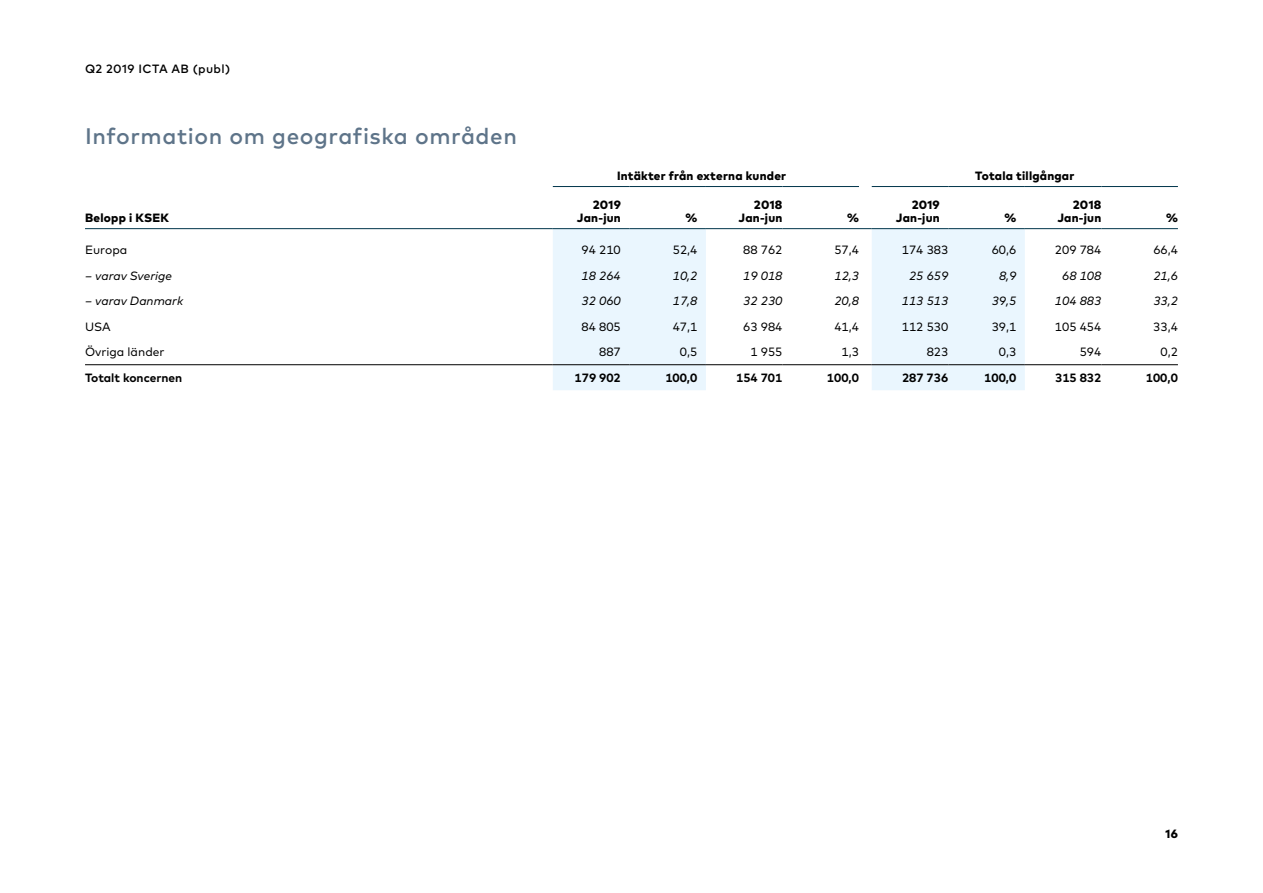
<style>
.page{position:relative;width:1263px;height:893px;background:#fff}
.page>*{position:absolute;margin:0;border:0;box-sizing:border-box;transform-origin:0 0}
.t1{font:500 22.5px "Mark Pro";letter-spacing:.025em;color:#5e7489}
.t2{font:12px "Mark Pro";color:#000}
.t3{font:800 12px/13.5px "Mark Pro";letter-spacing:.02em;color:#000;text-align:right}
.t4{font:italic 12px "Mark Pro";color:#000}
.t5{font:700 12px "Mark Pro";color:#000}
.t6{font:500 12px "Mark Pro";letter-spacing:.03em;color:#000}
</style>
<div class="page">
<svg style="left:553px;top:229px;width:472px;height:161px;fill:#eaf6fe"></svg>
<hr style="left:85px;top:364px;width:468px;height:1px;background:#000">
<hr style="left:553px;top:364px;width:76px;height:1px;background:#000">
<hr style="left:629px;top:364px;width:77px;height:1px;background:#000">
<hr style="left:706px;top:364px;width:76px;height:1px;background:#000">
<hr style="left:782px;top:364px;width:77px;height:1px;background:#000">
<svg style="left:859px;top:364px;width:13px;height:1px"></svg>
<hr style="left:872px;top:364px;width:76px;height:1px;background:#000">
<hr style="left:948px;top:364px;width:77px;height:1px;background:#000">
<hr style="left:1025px;top:364px;width:76px;height:1px;background:#000">
<hr style="left:1101px;top:364px;width:77px;height:1px;background:#000">
<hr style="left:85px;top:228px;width:468px;height:1px;background:#00354b">
<hr style="left:553px;top:228px;width:76px;height:1px;background:#00354b">
<hr style="left:629px;top:228px;width:77px;height:1px;background:#00354b">
<hr style="left:706px;top:228px;width:76px;height:1px;background:#00354b">
<hr style="left:782px;top:228px;width:77px;height:1px;background:#00354b">
<svg style="left:859px;top:228px;width:13px;height:1px"></svg>
<hr style="left:872px;top:228px;width:76px;height:1px;background:#00354b">
<hr style="left:948px;top:228px;width:77px;height:1px;background:#00354b">
<hr style="left:1025px;top:228px;width:76px;height:1px;background:#00354b">
<hr style="left:1101px;top:228px;width:77px;height:1px;background:#00354b">
<hr style="left:553px;top:186px;width:76px;height:1px;background:#00354b">
<hr style="left:629px;top:186px;width:77px;height:1px;background:#00354b">
<hr style="left:706px;top:186px;width:76px;height:1px;background:#00354b">
<hr style="left:782px;top:186px;width:77px;height:1px;background:#00354b">
<hr style="left:872px;top:186px;width:76px;height:1px;background:#00354b">
<hr style="left:948px;top:186px;width:77px;height:1px;background:#00354b">
<hr style="left:1025px;top:186px;width:76px;height:1px;background:#00354b">
<hr style="left:1101px;top:186px;width:77px;height:1px;background:#00354b">
<p class="t6" style="left:85px;top:60px;width:147px">Q2 2019 ICTA AB (publ)</p>
<h1 class="t1" style="left:85px;top:119px;width:433px">Information om geografiska områden</h1>
<p class="t3" style="left:85px;top:210px;width:85px">Belopp i KSEK</p>
<p class="t3" style="left:617px;top:168px;width:171px">Intäkter från externa kunder</p>
<p class="t3" style="left:975px;top:168px;width:101px">Totala tillgångar</p>
<p class="t3" style="left:577px;top:197px;width:45px">2019<br>Jan-jun</p>
<p class="t3" style="left:685px;top:210px;width:13px">%</p>
<p class="t3" style="left:738px;top:197px;width:45px">2018<br>Jan-jun</p>
<p class="t3" style="left:847px;top:210px;width:13px">%</p>
<p class="t3" style="left:896px;top:197px;width:45px">2019<br>Jan-jun</p>
<p class="t3" style="left:1004px;top:210px;width:13px">%</p>
<p class="t3" style="left:1057px;top:197px;width:45px">2018<br>Jan-jun</p>
<p class="t3" style="left:1166px;top:210px;width:13px">%</p>
<p class="t2" style="left:85px;top:241px;width:44px">Europa</p>
<p class="t2" style="left:582px;top:241px;width:41px">94 210</p>
<p class="t2" style="left:673px;top:241px;width:26px">52,4</p>
<p class="t2" style="left:743px;top:241px;width:41px">88 762</p>
<p class="t2" style="left:834px;top:241px;width:26px">57,4</p>
<p class="t2" style="left:902px;top:241px;width:48px">174 383</p>
<p class="t2" style="left:992px;top:241px;width:26px">60,6</p>
<p class="t2" style="left:1055px;top:241px;width:48px">209 784</p>
<p class="t2" style="left:1153px;top:241px;width:26px">66,4</p>
<p class="t4" style="left:85px;top:266px;width:88px">– varav Sverige</p>
<p class="t4" style="left:582px;top:266px;width:41px">18 264</p>
<p class="t4" style="left:673px;top:266px;width:26px">10,2</p>
<p class="t4" style="left:743px;top:266px;width:41px">19 018</p>
<p class="t4" style="left:834px;top:266px;width:26px">12,3</p>
<p class="t4" style="left:909px;top:266px;width:41px">25 659</p>
<p class="t4" style="left:999px;top:266px;width:19px">8,9</p>
<p class="t4" style="left:1062px;top:266px;width:41px">68 108</p>
<p class="t4" style="left:1153px;top:266px;width:26px">21,6</p>
<p class="t4" style="left:85px;top:292px;width:100px">– varav Danmark</p>
<p class="t4" style="left:582px;top:292px;width:41px">32 060</p>
<p class="t4" style="left:673px;top:292px;width:26px">17,8</p>
<p class="t4" style="left:743px;top:292px;width:41px">32 230</p>
<p class="t4" style="left:834px;top:292px;width:26px">20,8</p>
<p class="t4" style="left:902px;top:292px;width:48px">113 513</p>
<p class="t4" style="left:992px;top:292px;width:26px">39,5</p>
<p class="t4" style="left:1055px;top:292px;width:48px">104 883</p>
<p class="t4" style="left:1153px;top:292px;width:26px">33,2</p>
<p class="t2" style="left:85px;top:317px;width:27px">USA</p>
<p class="t2" style="left:582px;top:317px;width:41px">84 805</p>
<p class="t2" style="left:673px;top:317px;width:26px">47,1</p>
<p class="t2" style="left:743px;top:317px;width:41px">63 984</p>
<p class="t2" style="left:834px;top:317px;width:26px">41,4</p>
<p class="t2" style="left:902px;top:317px;width:48px">112 530</p>
<p class="t2" style="left:992px;top:317px;width:26px">39,1</p>
<p class="t2" style="left:1055px;top:317px;width:48px">105 454</p>
<p class="t2" style="left:1153px;top:317px;width:26px">33,4</p>
<p class="t2" style="left:85px;top:343px;width:81px">Övriga länder</p>
<p class="t2" style="left:599px;top:343px;width:23px">887</p>
<p class="t2" style="left:680px;top:343px;width:19px">0,5</p>
<p class="t2" style="left:750px;top:343px;width:34px">1 955</p>
<p class="t2" style="left:841px;top:343px;width:19px">1,3</p>
<p class="t2" style="left:927px;top:343px;width:23px">823</p>
<p class="t2" style="left:999px;top:343px;width:19px">0,3</p>
<p class="t2" style="left:1080px;top:343px;width:23px">594</p>
<p class="t2" style="left:1160px;top:343px;width:19px">0,2</p>
<p class="t5" style="left:85px;top:368px;width:99px">Totalt koncernen</p>
<p class="t5" style="left:575px;top:368px;width:48px">179 902</p>
<p class="t5" style="left:665px;top:368px;width:34px">100,0</p>
<p class="t5" style="left:736px;top:368px;width:48px">154 701</p>
<p class="t5" style="left:827px;top:368px;width:34px">100,0</p>
<p class="t5" style="left:902px;top:368px;width:48px">287 736</p>
<p class="t5" style="left:984px;top:368px;width:34px">100,0</p>
<p class="t5" style="left:1055px;top:368px;width:48px">315 832</p>
<p class="t5" style="left:1146px;top:368px;width:34px">100,0</p>
<p class="t3" style="left:1165px;top:826px;width:14px">16</p>
</div>
